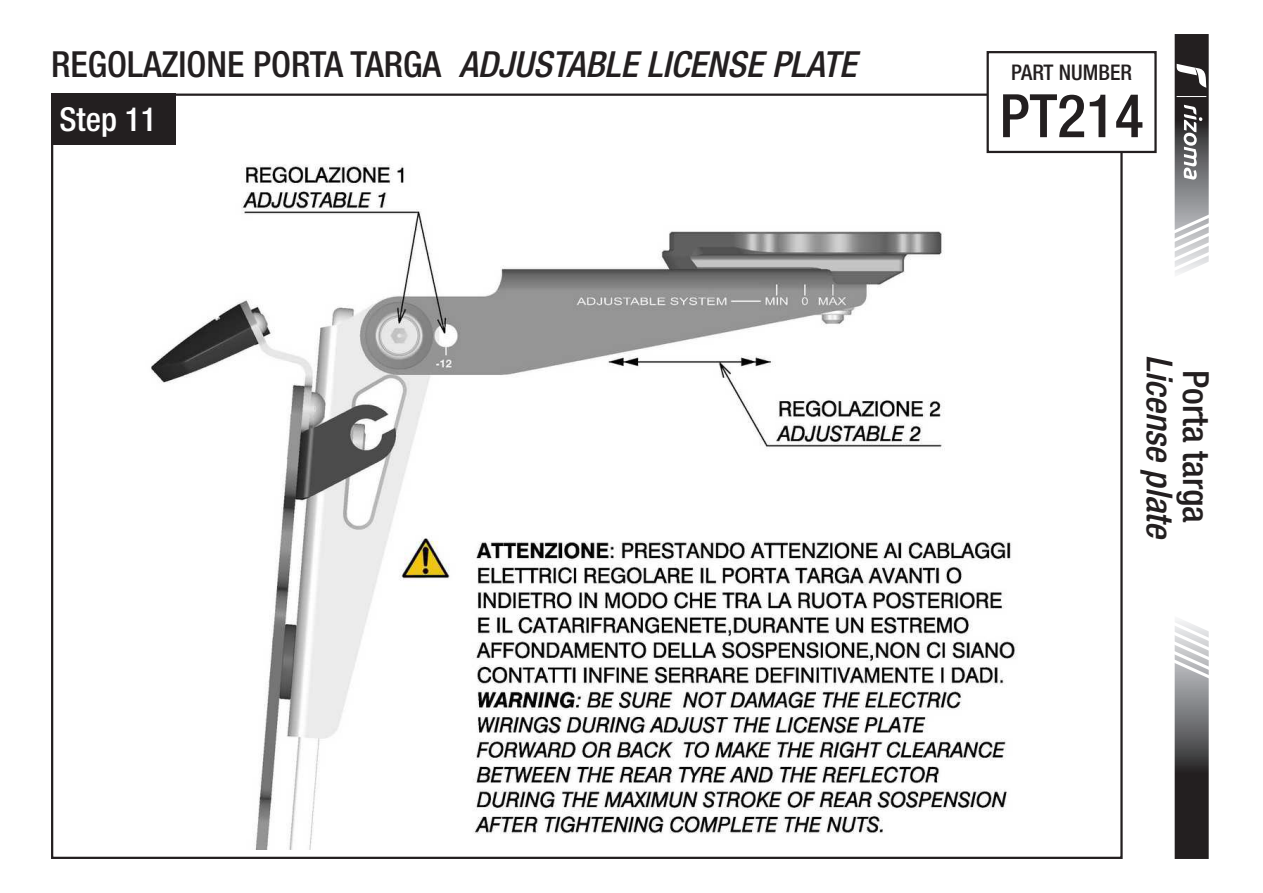
<style>
.page{position:relative;width:1263px;height:893px;background:#fff}
.page>*{position:absolute;margin:0;border:0;box-sizing:border-box;transform-origin:0 0}
.t1{font:500 condensed 60px "Helvetica Neue LT Std";color:#231f20}
.t2{font:italic 500 condensed 36px "Helvetica Neue LT Std";color:#231f20}
.t3{font:500 condensed 36px "Helvetica Neue LT Std";color:#231f20}
.t4{font:500 condensed 33px "Helvetica Neue LT Std";color:#fff}
.t5{font:500 condensed 21.6px "Helvetica Neue LT Std";color:#231f20}
.s1{font-style:normal}
</style>
<div class="page">
<img style="left:151px;top:103px;width:899px;height:746px">
<div style="left:51px;top:94px;width:124px;height:51px;background:#231f20"></div>
<svg style="left:1174px;top:620px;width:35px;height:239px;background:#706f70"></svg>
<svg style="left:1174px;top:34px;width:35px;height:240px"></svg>
<div style="left:988px;top:52px;width:167px;height:100px;background:#fff"></div>
<div style="left:986px;top:51px;width:171px;height:102px;border:2px solid #231f20"></div>
<p class="t2" style="left:51px;top:42px;width:807px"><span class="s1">REGOLAZIONE PORTA TARGA</span> ADJUSTABLE LICENSE PLATE</p>
<p class="t4" style="left:60px;top:99px;width:99px">Step 11</p>
<p class="t5" style="left:1011px;top:59px;width:122px">PART NUMBER</p>
<h1 class="t1" style="left:999px;top:80px;width:146px">PT214</h1>
<p class="t2" style="left:1181px;top:355px;width:187px;rotate:90deg">License plate</p>
<p class="t3" style="left:1217px;top:370px;width:155px;rotate:90deg">Porta targa</p>
</div>
